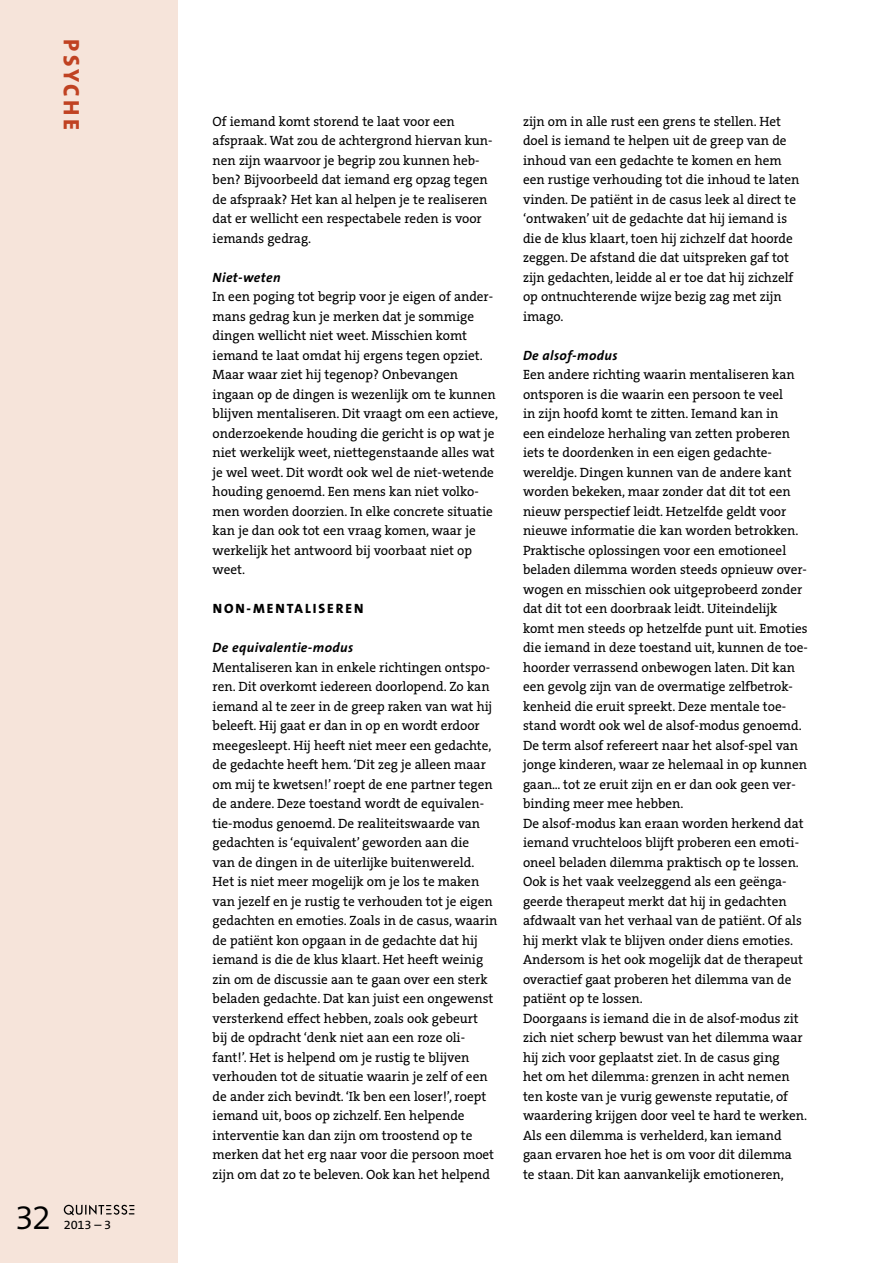
<style>
.page{position:relative;width:893px;height:1263px;background:#fff}
.page>*{position:absolute;margin:0;border:0;box-sizing:border-box;transform-origin:0 0}
.t1{font:300 34.5px "The Sans B W4";color:#000}
.t2{font:800 22.5px "The Sans B W8";letter-spacing:.15em;color:#c04222}
.t3{font:13.5px/19.5px "The Serif B W5 Plain";color:#000}
.t4{font:italic 700 13.5px "The Sans B W7";letter-spacing:.025em;color:#000}
.t5{font:800 13.5px "The Sans B W8";letter-spacing:.145em;color:#000}
.t6{font:12.6px "The Sans B W5 Plain";color:#000}
</style>
<div class="page">
<div style="left:0;top:0;width:178px;height:1263px;background:#f6e4da"></div>
<svg style="left:64px;top:1205px;width:70px;height:10px"></svg>
<h2 class="t2" style="left:86px;top:39px;width:92px;rotate:90deg">PSYCHE</h2>
<h1 class="t1" style="left:15px;top:1195px;width:38px">32</h1>
<p class="t6" style="left:64px;top:1216px;width:49px">2013 – 3</p>
<p class="t3" style="left:213px;top:111px;width:281px">Of iemand komt storend te laat voor een afspraak. Wat zou de achtergrond hiervan kun&shy;nen zijn waarvoor je begrip zou kunnen heb&shy;ben? Bijvoorbeeld dat iemand erg opzag tegen de afspraak? Het kan al helpen je te realiseren dat er wellicht een respectabele reden is voor iemands gedrag.</p>
<p class="t4" style="left:213px;top:269px;width:69px">Niet-weten</p>
<p class="t3" style="left:213px;top:287px;width:287px">In een poging tot begrip voor je eigen of ander&shy;mans gedrag kun je merken dat je sommige dingen wellicht niet weet. Misschien komt iemand te laat omdat hij ergens tegen opziet.<br>Maar waar ziet hij tegenop? Onbevangen ingaan op de dingen is wezenlijk om te kunnen blijven mentaliseren. Dit vraagt om een actieve, onderzoekende houding die gericht is op wat je niet werkelijk weet, niettegenstaande alles wat je wel weet. Dit wordt ook wel de niet-wetende houding genoemd. Een mens kan niet volko&shy;men worden doorzien. In elke concrete situatie kan je dan ook tot een vraag komen, waar je werkelijk het antwoord bij voorbaat niet op weet.</p>
<p class="t5" style="left:213px;top:600px;width:152px">NON-MENTALISEREN</p>
<p class="t4" style="left:213px;top:639px;width:142px">De equivalentie-modus</p>
<p class="t3" style="left:213px;top:658px;width:286px">Mentaliseren kan in enkele richtingen ontspo&shy;ren. Dit overkomt iedereen doorlopend. Zo kan iemand al te zeer in de greep raken van wat hij beleeft. Hij gaat er dan in op en wordt erdoor meegesleept. Hij heeft niet meer een gedachte, de gedachte heeft hem. ‘Dit zeg je alleen maar om mij te kwetsen!’ roept de ene partner tegen de andere. Deze toestand wordt de equivalen&shy;tie-modus genoemd. De realiteitswaarde van gedachten is ‘equivalent’ geworden aan die<br>van de dingen in de uiterlijke buitenwereld.<br>Het is niet meer mogelijk om je los te maken van jezelf en je rustig te verhouden tot je eigen gedachten en emoties. Zoals in de casus, waarin de patiënt kon opgaan in de gedachte dat hij iemand is die de klus klaart. Het heeft weinig zin om de discussie aan te gaan over een sterk beladen gedachte. Dat kan juist een ongewenst versterkend effect hebben, zoals ook gebeurt<br>bij de opdracht ‘denk niet aan een roze oli&shy;fant!’. Het is helpend om je rustig te blijven verhouden tot de situatie waarin je zelf of een de ander zich bevindt. ‘Ik ben een loser!’, roept iemand uit, boos op zichzelf. Een helpende interventie kan dan zijn om troostend op te merken dat het erg naar voor die persoon moet zijn om dat zo te beleven. Ook kan het helpend</p>
<p class="t3" style="left:523px;top:112px;width:278px">zijn om in alle rust een grens te stellen. Het doel is iemand te helpen uit de greep van de inhoud van een gedachte te komen en hem een rustige verhouding tot die inhoud te laten vinden. De patiënt in de casus leek al direct te ‘ontwaken’ uit de gedachte dat hij iemand is die de klus klaart, toen hij zichzelf dat hoorde zeggen. De afstand die dat uitspreken gaf tot zijn gedachten, leidde al er toe dat hij zichzelf op ontnuchterende wijze bezig zag met zijn imago.</p>
<p class="t4" style="left:523px;top:347px;width:96px">De alsof-modus</p>
<p class="t3" style="left:523px;top:365px;width:286px">Een andere richting waarin mentaliseren kan ontsporen is die waarin een persoon te veel<br>in zijn hoofd komt te zitten. Iemand kan in<br>een eindeloze herhaling van zetten proberen iets te doordenken in een eigen gedachte&shy;wereldje. Dingen kunnen van de andere kant worden bekeken, maar zonder dat dit tot een nieuw perspectief leidt. Hetzelfde geldt voor nieuwe informatie die kan worden betrokken.<br>Praktische oplossingen voor een emotioneel beladen dilemma worden steeds opnieuw over&shy;wogen en misschien ook uitgeprobeerd zonder dat dit tot een doorbraak leidt. Uiteindelijk komt men steeds op hetzelfde punt uit. Emoties die iemand in deze toestand uit, kunnen de toe&shy;hoorder verrassend onbewogen laten. Dit kan een gevolg zijn van de overmatige zelfbetrok&shy;kenheid die eruit spreekt. Deze mentale toe&shy;stand wordt ook wel de alsof-modus genoemd.<br>De term alsof refereert naar het alsof-spel van jonge kinderen, waar ze helemaal in op kunnen gaan... tot ze eruit zijn en er dan ook geen ver&shy;binding meer mee hebben.<br>De alsof-modus kan eraan worden herkend dat iemand vruchteloos blijft proberen een emoti&shy;oneel beladen dilemma praktisch op te lossen.<br>Ook is het vaak veelzeggend als een geënga&shy;geerde therapeut merkt dat hij in gedachten afdwaalt van het verhaal van de patiënt. Of als hij merkt vlak te blijven onder diens emoties.<br>Andersom is het ook mogelijk dat de therapeut overactief gaat proberen het dilemma van de patiënt op te lossen.<br>Doorgaans is iemand die in de alsof-modus zit zich niet scherp bewust van het dilemma waar hij zich voor geplaatst ziet. In de casus ging<br>het om het dilemma: grenzen in acht nemen ten koste van je vurig gewenste reputatie, of waardering krijgen door veel te hard te werken.<br>Als een dilemma is verhelderd, kan iemand gaan ervaren hoe het is om voor dit dilemma<br>te staan. Dit kan aanvankelijk emotioneren,</p>
</div>
